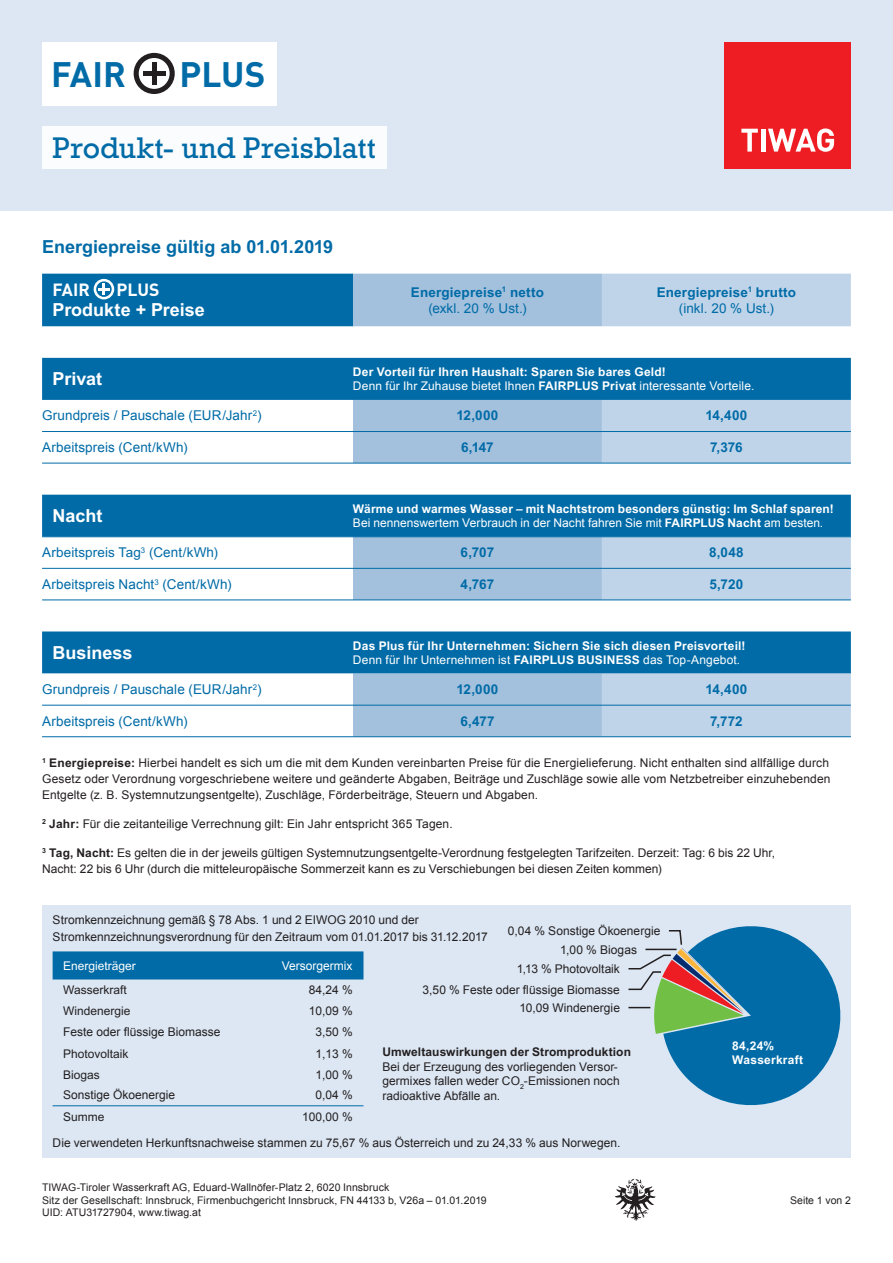
<style>
.page{position:relative;width:893px;height:1263px;background:#fff}
.page>*{position:absolute;margin:0;border:0;box-sizing:border-box;transform-origin:0 0}
.t1{font:700 34.95px "DIN";color:#006ba7}
.t2{font:30.3px "Rockwell";color:#006ba7}
.t3{font:700 18px "Arial";color:#fff}
.t4{font:700 18px "Arial";color:#006ba7}
.t5{font:700 17.55px "DIN";color:#fff}
.t6{font:13.5px "Arial";letter-spacing:.01em;color:#006ba7}
.t7{font:700 13.5px/16.2px "Arial";letter-spacing:.01em;color:#006ba7;text-align:center}
.t8{font:13.5px "Arial MT2";letter-spacing:.01em;color:#006ba7}
.t9{font:12px/16.2px "Arial";letter-spacing:.005em;color:#231f20}
.t10{font:700 12px/14.4px "Arial";letter-spacing:.015em;color:#fff}
.t11{font:12px "Arial MT2";letter-spacing:.01em;color:#fff}
.t12{font:12px "Arial MT2";color:#231f20}
.t13{font:700 12px "Arial";letter-spacing:.005em;color:#231f20}
.t14{font:12px "Arial";color:#fff}
.t15{font:10.5px/12.6px "Arial";letter-spacing:.005em;color:#231f20}
.t16{font:10.5px "Arial";letter-spacing:.005em;color:#242021}
.s1{font-weight:400}
.s2{font-family:"Arial";font-weight:700}
.s3{font-family:"Arial"}
.s4{font-weight:700}
</style>
<div class="page">
<div style="left:0;top:0;width:893px;height:210px;background:#dce7f3"></div>
<div style="left:725px;top:42px;width:126px;height:126px;background:#ee1d23"></div>
<svg style="left:741px;top:129px;width:17px;height:23px"></svg>
<hr style="left:761px;top:129px;width:4px;height:23px;background:#fff">
<svg style="left:768px;top:128px;width:66px;height:24px"></svg>
<div style="left:42px;top:126px;width:344px;height:42px;background:#fafcfd"></div>
<svg style="left:42px;top:274px;width:311px;height:126px;fill:#006ba7"></svg>
<svg style="left:353px;top:274px;width:249px;height:462px;fill:#a3c0dd"></svg>
<svg style="left:602px;top:274px;width:249px;height:462px;fill:#bfd4e9"></svg>
<svg style="left:42px;top:494px;width:311px;height:211px"></svg>
<hr style="left:42px;top:431px;width:311px;height:1px;background:#006ba7">
<hr style="left:353px;top:431px;width:249px;height:1px;background:#006ba7">
<hr style="left:602px;top:431px;width:249px;height:1px;background:#006ba7">
<hr style="left:42px;top:536px;width:311px;height:1px;background:#006ba7">
<hr style="left:353px;top:536px;width:249px;height:1px;background:#006ba7">
<hr style="left:602px;top:536px;width:249px;height:1px;background:#006ba7">
<hr style="left:42px;top:568px;width:311px;height:1px;background:#006ba7">
<hr style="left:353px;top:568px;width:249px;height:1px;background:#006ba7">
<hr style="left:602px;top:568px;width:249px;height:1px;background:#006ba7">
<hr style="left:42px;top:705px;width:311px;height:1px;background:#006ba7">
<hr style="left:353px;top:705px;width:249px;height:1px;background:#006ba7">
<hr style="left:602px;top:705px;width:249px;height:1px;background:#006ba7">
<hr style="left:42px;top:736px;width:311px;height:1px;background:#006ba7">
<hr style="left:353px;top:736px;width:249px;height:1px;background:#006ba7">
<hr style="left:602px;top:736px;width:249px;height:1px;background:#006ba7">
<hr style="left:42px;top:599px;width:311px;height:1px;background:#006ba7">
<hr style="left:353px;top:599px;width:249px;height:1px;background:#006ba7">
<hr style="left:602px;top:599px;width:249px;height:1px;background:#006ba7">
<hr style="left:42px;top:463px;width:311px;height:1px;background:#006ba7">
<hr style="left:353px;top:463px;width:249px;height:1px;background:#006ba7">
<hr style="left:602px;top:463px;width:249px;height:1px;background:#006ba7">
<svg style="left:615px;top:1179px;width:41px;height:42px"></svg>
<div style="left:42px;top:42px;width:234px;height:63px;background:#fff"></div>
<div style="left:134px;top:53px;width:41px;height:41px;border:5px solid #231f20;border-radius:50%"></div>
<hr style="left:152px;top:62px;width:4px;height:23px;background:#231f20">
<hr style="left:143px;top:71px;width:22px;height:4px;background:#231f20">
<div style="left:94px;top:279px;width:20px;height:20px;border:3px solid #fff;border-radius:50%"></div>
<svg style="left:98px;top:284px;width:11px;height:11px"></svg>
<div style="left:42px;top:905px;width:809px;height:253px;background:#dce7f3"></div>
<div style="left:53px;top:951px;width:310px;height:28px;background:#006ba7"></div>
<hr style="left:53px;top:1105px;width:217px;height:1px;background:#006ba7">
<hr style="left:270px;top:1105px;width:93px;height:1px;background:#006ba7">
<svg style="left:628px;top:926px;width:213px;height:180px"></svg>
<h1 class="t1" style="left:51px;top:52px;width:76px">FAIR</h1>
<h1 class="t1" style="left:180px;top:52px;width:87px">PLUS</h1>
<h2 class="t2" style="left:53px;top:130px;width:325px">Produkt- und Preisblatt</h2>
<h3 class="t4" style="left:42px;top:234px;width:293px">Energiepreise gültig ab 01.01.2019</h3>
<h3 class="t5" style="left:52px;top:278px;width:39px">FAIR</h3>
<h3 class="t5" style="left:117px;top:278px;width:44px">PLUS</h3>
<h3 class="t3" style="left:53px;top:298px;width:154px">Produkte + Preise</h3>
<p class="t7" style="left:411px;top:284px;width:135px">Energiepreise<sup>1</sup> netto <span class="s1">(exkl. 20 % Ust.)</span></p>
<p class="t7" style="left:657px;top:284px;width:141px">Energiepreise<sup>1</sup> brutto <span class="s1">(inkl. 20 % Ust.)</span></p>
<h3 class="t3" style="left:53px;top:367px;width:51px">Privat</h3>
<p class="t10" style="left:353px;top:365px;width:314px">Der Vorteil für Ihren Haushalt: Sparen Sie bares Geld!</p>
<p class="t11" style="left:353px;top:378px;width:403px">Denn für Ihr Zuhause bietet Ihnen <span class="s2">FAIRPLUS Privat</span> <span class="s3">interessante Vorteile.</span></p>
<p class="t6" style="left:42px;top:407px;width:221px">Grundpreis / Pauschale (EUR/Jahr<sup>2</sup>)</p>
<p class="t7" style="left:457px;top:408px;width:43px">12,000</p>
<p class="t7" style="left:705px;top:408px;width:43px">14,400</p>
<p class="t6" style="left:42px;top:439px;width:147px">Arbeitspreis (Cent/kWh)</p>
<p class="t7" style="left:461px;top:440px;width:34px">6,147</p>
<p class="t7" style="left:710px;top:440px;width:34px">7,376</p>
<h3 class="t3" style="left:53px;top:504px;width:51px">Nacht</h3>
<p class="t10" style="left:353px;top:502px;width:482px">Wärme und warmes Wasser – mit Nachtstrom besonders günstig: Im Schlaf sparen!<br><span class="s1">Bei nennenswertem Verbrauch in der Nacht fahren Sie mit</span> FAIRPLUS Nacht <span class="s1">am besten.</span></p>
<p class="t8" style="left:42px;top:544px;width:177px">Arbeitspreis Tag<sup>3</sup> <span class="s3">(Cent/kWh)</span></p>
<p class="t7" style="left:461px;top:545px;width:35px">6,707</p>
<p class="t7" style="left:709px;top:545px;width:36px">8,048</p>
<p class="t6" style="left:42px;top:575px;width:191px">Arbeitspreis Nacht<sup>3</sup> (Cent/kWh)</p>
<p class="t7" style="left:461px;top:577px;width:35px">4,767</p>
<p class="t7" style="left:709px;top:577px;width:35px">5,720</p>
<h3 class="t3" style="left:53px;top:641px;width:81px">Business</h3>
<p class="t10" style="left:353px;top:639px;width:394px">Das Plus für Ihr Unternehmen: Sichern Sie sich diesen Preisvorteil!</p>
<p class="t11" style="left:353px;top:652px;width:389px">Denn für Ihr Unternehmen ist <span class="s2">FAIRPLUS BUSINESS</span> <span class="s3">das Top-Angebot.</span></p>
<p class="t6" style="left:42px;top:680px;width:221px">Grundpreis / Pauschale (EUR/Jahr<sup>2</sup>)</p>
<p class="t7" style="left:457px;top:682px;width:43px">12,000</p>
<p class="t7" style="left:705px;top:682px;width:43px">14,400</p>
<p class="t6" style="left:42px;top:712px;width:147px">Arbeitspreis (Cent/kWh)</p>
<p class="t7" style="left:460px;top:713px;width:36px">6,477</p>
<p class="t7" style="left:710px;top:713px;width:34px">7,772</p>
<p class="t9" style="left:42px;top:754px;width:790px"><sup>1</sup> <span class="s4">Energiepreise:</span> Hierbei handelt es sich um die mit dem Kunden vereinbarten Preise für die Energielieferung. Nicht enthalten sind allfällige durch<br>Gesetz oder Verordnung vorgeschriebene weitere und geänderte Abgaben, Beiträge und Zuschläge sowie alle vom Netzbetreiber einzuhebenden<br>Entgelte (z. B. Systemnutzungsentgelte), Zuschläge, Förderbeiträge, Steuern und Abgaben.</p>
<p class="t9" style="left:42px;top:816px;width:412px"><sup>2</sup> <span class="s4">Jahr:</span> Für die zeitanteilige Verrechnung gilt: Ein Jahr entspricht 365 Tagen.</p>
<p class="t9" style="left:42px;top:845px;width:735px"><sup>3</sup> <span class="s4">Tag, Nacht:</span> Es gelten die in der jeweils gültigen Systemnutzungsentgelte-Verordnung festgelegten Tarifzeiten. Derzeit: Tag: 6 bis 22 Uhr,<br>Nacht: 22 bis 6 Uhr (durch die mitteleuropäische Sommerzeit kann es zu Verschiebungen bei diesen Zeiten kommen)</p>
<p class="t9" style="left:53px;top:912px;width:437px">Stromkennzeichnung gemäß § 78 Abs. 1 und 2 EIWOG 2010 und der<br>Stromkennzeichnungsverordnung für den Zeitraum vom 01.01.2017 bis 31.12.2017</p>
<p class="t9" style="left:508px;top:923px;width:154px">0,04 % Sonstige Ökoenergie</p>
<p class="t9" style="left:560px;top:941px;width:78px">1,00 % Biogas</p>
<p class="t9" style="left:517px;top:961px;width:105px">1,13 % Photovoltaik</p>
<p class="t9" style="left:422px;top:981px;width:199px">3,50 % Feste oder flüssige Biomasse</p>
<p class="t11" style="left:63px;top:958px;width:74px">Energieträger</p>
<p class="t14" style="left:282px;top:958px;width:72px">Versorgermix</p>
<p class="t12" style="left:63px;top:982px;width:65px">Wasserkraft</p>
<p class="t9" style="left:309px;top:982px;width:46px">84,24 %</p>
<p class="t12" style="left:63px;top:1003px;width:69px">Windenergie</p>
<p class="t9" style="left:309px;top:1003px;width:46px">10,09 %</p>
<p class="t9" style="left:63px;top:1024px;width:159px">Feste oder flüssige Biomasse</p>
<p class="t9" style="left:316px;top:1024px;width:39px">3,50 %</p>
<p class="t12" style="left:63px;top:1045px;width:67px">Photovoltaik</p>
<p class="t9" style="left:316px;top:1045px;width:39px">1,13 %</p>
<p class="t12" style="left:63px;top:1066px;width:38px">Biogas</p>
<p class="t9" style="left:316px;top:1066px;width:39px">1,00 %</p>
<p class="t9" style="left:63px;top:1087px;width:114px">Sonstige Ökoenergie</p>
<p class="t9" style="left:316px;top:1087px;width:39px">0,04 %</p>
<p class="t12" style="left:63px;top:1109px;width:43px">Summe</p>
<p class="t9" style="left:302px;top:1109px;width:52px">100,00 %</p>
<p class="t9" style="left:519px;top:1000px;width:102px">10,09 Windenergie</p>
<p class="t13" style="left:382px;top:1044px;width:250px">Umweltauswirkungen der Stromproduktion</p>
<p class="t9" style="left:382px;top:1059px;width:239px;line-height:14.4px">Bei der Erzeugung des vorliegenden Versor&shy;germixes fallen weder CO<sub>2</sub>-Emissionen noch radioaktive Abfälle an.</p>
<p class="t9" style="left:53px;top:1135px;width:569px">Die verwendeten Herkunftsnachweise stammen zu 75,67 % aus Österreich und zu 24,33 % aus Norwegen.</p>
<p class="t15" style="left:42px;top:1181px;width:446px">TIWAG-Tiroler Wasserkraft AG, Eduard-Wallnöfer-Platz 2, 6020 Innsbruck<br>Sitz der Gesellschaft: Innsbruck, Firmenbuchgericht Innsbruck, FN 44133 b, V26a – 01.01.2019<br>UID: ATU31727904, www.tiwag.at</p>
<p class="t10" style="left:732px;top:1038px;width:73px">84,24%<br>Wasserkraft</p>
<p class="t16" style="left:790px;top:1193px;width:63px">Seite 1 von 2</p>
</div>
